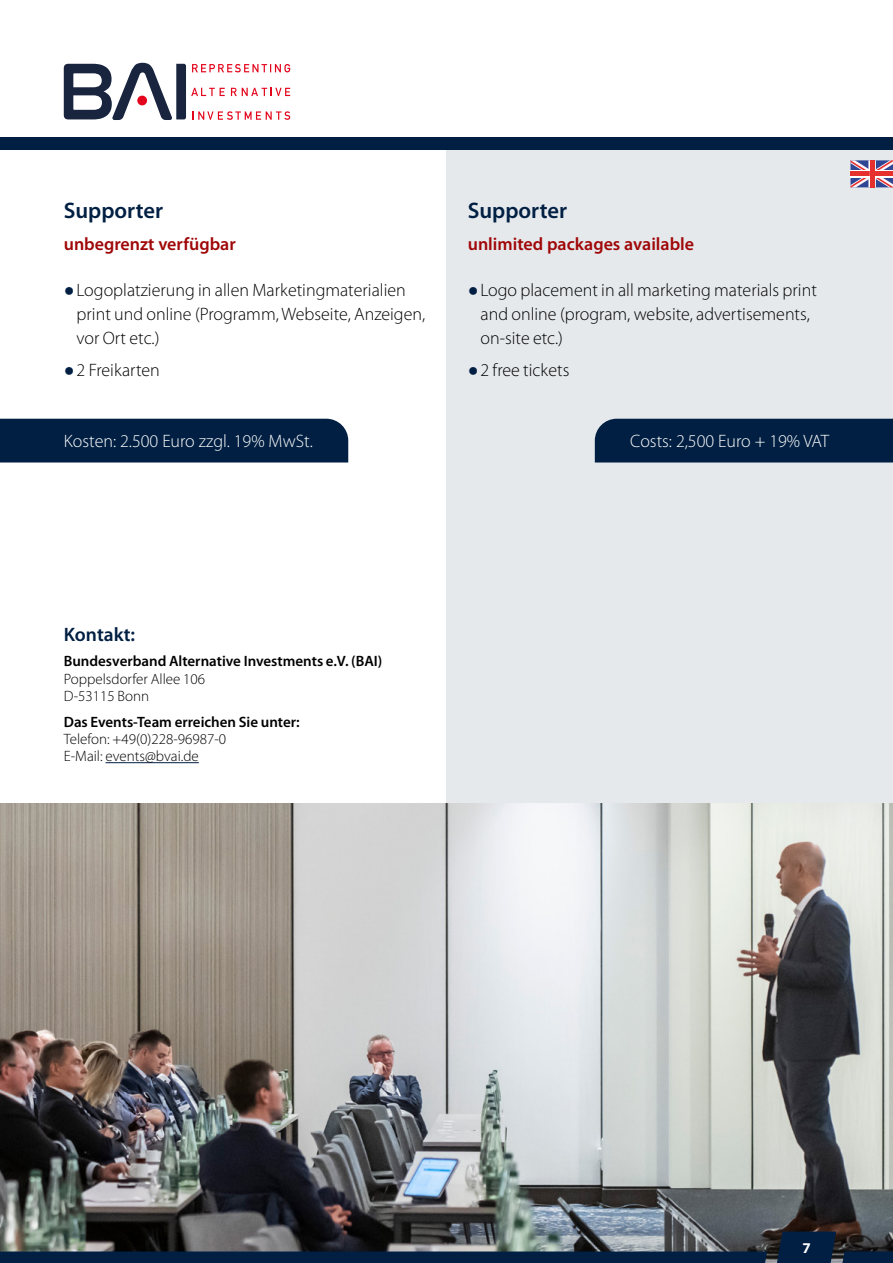
<style>
.page{position:relative;width:893px;height:1263px;background:#fff}
.page>*{position:absolute;margin:0;border:0;box-sizing:border-box;transform-origin:0 0}
.t1{font:600 22.5px "Myriad Pro";color:#001f42}
.t2{font:600 19.5px "Myriad Pro";color:#001f42}
.t3{font:300 18px/24px "Myriad Pro";color:#000}
.t4{font:300 18px "Myriad Pro";color:#fff}
.t5{font:600 18px "Myriad Pro";color:#9f0607}
.t6{font:300 15px/17.2px "Myriad Pro";color:#000}
.t7{font:600 15px "Myriad Pro";color:#000}
.t8{font:700 15px "Myriad Pro";color:#fff}
.s1{font-family:"Arial Narrow";font-weight:400;color:#001f42}
</style>
<div class="page">
<div style="left:446px;top:143px;width:447px;height:1120px;background:#e6e9ec"></div>
<svg style="left:850px;top:160px;width:43px;height:27px"></svg>
<div style="left:870px;top:160px;width:5px;height:27px;background:#e6302e"></div>
<img style="left:0;top:804px;width:893px;height:459px">
<div style="left:0;top:419px;width:348px;height:43px;background:#001f42"></div>
<div style="left:595px;top:419px;width:298px;height:43px;background:#001f42"></div>
<hr style="left:106px;top:762px;width:93px;height:1px;background:#001f42">
<svg style="left:777px;top:1231px;width:59px;height:32px;background:#05203f"></svg>
<svg style="left:0;top:1251px;width:767px;height:12px;background:#042243"></svg>
<svg style="left:842px;top:1251px;width:51px;height:12px"></svg>
<svg style="left:64px;top:63px;width:226px;height:57px"></svg>
<div style="left:0;top:137px;width:893px;height:13px;background:#001f42"></div>
<p class="t1" style="left:64px;top:196px;width:101px">Supporter</p>
<p class="t5" style="left:64px;top:233px;width:174px">unbegrenzt verfügbar</p>
<p class="t3" style="left:77px;top:277px;width:350px;text-indent:-13px"><span class="s1">●</span>Logoplatzierung in allen Marketingmaterialien print und online (Programm, Webseite, Anzeigen, vor Ort etc.)</p>
<p class="t3" style="left:64px;top:358px;width:98px"><span class="s1">●</span>2 Freikarten</p>
<p class="t1" style="left:468px;top:196px;width:101px">Supporter</p>
<p class="t5" style="left:468px;top:233px;width:228px">unlimited packages available</p>
<p class="t3" style="left:480px;top:277px;width:338px;text-indent:-13px"><span class="s1">●</span>Logo placement in all marketing materials print and online (program, website, advertisements, on-site etc.)</p>
<p class="t3" style="left:468px;top:358px;width:103px"><span class="s1">●</span>2 free tickets</p>
<p class="t4" style="left:64px;top:430px;width:251px">Kosten: 2.500 Euro zzgl. 19% MwSt.</p>
<p class="t4" style="left:630px;top:430px;width:200px">Costs: 2,500 Euro + 19% VAT</p>
<p class="t2" style="left:64px;top:622px;width:73px">Kontakt:</p>
<p class="t7" style="left:64px;top:652px;width:320px">Bundesverband Alternative Investments e.V. (BAI)</p>
<p class="t6" style="left:64px;top:670px;width:143px">Poppelsdorfer Allee 106<br>D-53115 Bonn</p>
<p class="t7" style="left:64px;top:712px;width:237px">Das Events-Team erreichen Sie unter:</p>
<p class="t6" style="left:64px;top:730px;width:164px">Telefon: +49(0)228-96987-0<br>E-Mail: events@bvai.de</p>
<p class="t8" style="left:802px;top:1238px;width:10px">7</p>
</div>
